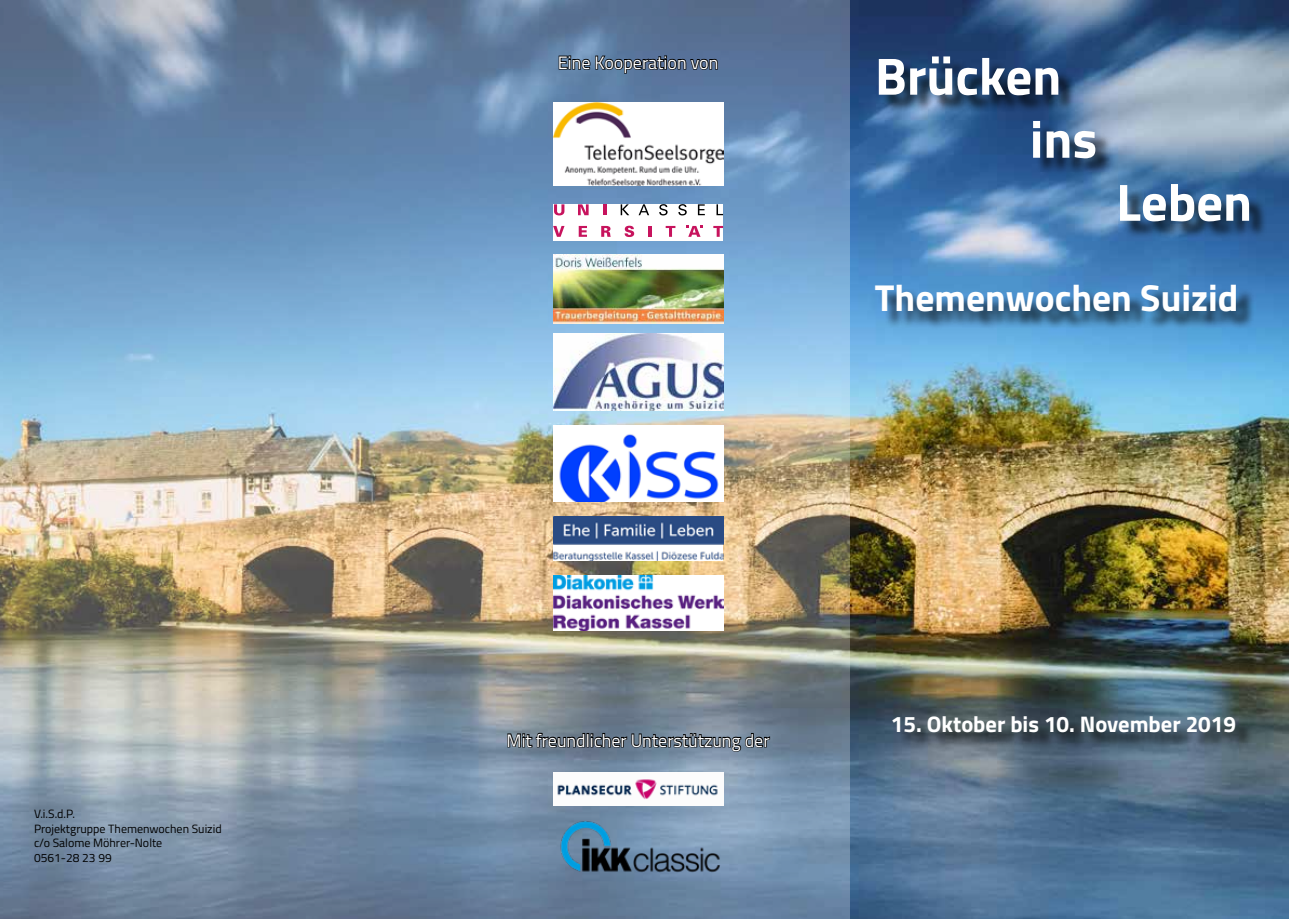
<style>
.page{position:relative;width:1289px;height:919px;background:#fff}
.page>*{position:absolute;margin:0;border:0;box-sizing:border-box;transform-origin:0 0}
.t1{font:700 52.5px/63px "Titillium";color:#fff}
.t2{font:700 37.5px "Titillium";color:#fff}
.t3{font:700 22.5px "Titillium";color:#fff}
.t4{font:18px "Titillium";color:#fff}
.t5{font:12px/14.4px "Titillium";color:#000}
</style>
<div class="page">
<img style="left:0;top:0;width:850px;height:918px">
<img style="left:850px;top:0;width:438px;height:918px">
<div style="left:877px;top:59px;width:390px;height:271px;background:#000;opacity:.75"></div>
<img style="left:553px;top:576px;width:170px;height:54px">
<img style="left:553px;top:516px;width:170px;height:44px">
<img style="left:553px;top:425px;width:170px;height:76px">
<img style="left:553px;top:783px;width:170px;height:22px">
<div style="left:553px;top:204px;width:170px;height:37px;background:#fff"></div>
<svg style="left:620px;top:204px;width:9px;height:11px"></svg>
<svg style="left:638px;top:204px;width:11px;height:11px"></svg>
<svg style="left:659px;top:204px;width:8px;height:11px"></svg>
<svg style="left:678px;top:204px;width:8px;height:11px"></svg>
<svg style="left:698px;top:204px;width:7px;height:11px"></svg>
<svg style="left:716px;top:204px;width:7px;height:11px"></svg>
<svg style="left:553px;top:226px;width:11px;height:11px"></svg>
<svg style="left:578px;top:226px;width:9px;height:11px"></svg>
<svg style="left:601px;top:226px;width:9px;height:11px"></svg>
<svg style="left:624px;top:226px;width:10px;height:11px"></svg>
<svg style="left:648px;top:226px;width:3px;height:11px"></svg>
<svg style="left:665px;top:226px;width:10px;height:11px"></svg>
<svg style="left:713px;top:226px;width:10px;height:11px"></svg>
<svg style="left:554px;top:204px;width:10px;height:11px"></svg>
<svg style="left:578px;top:204px;width:10px;height:11px"></svg>
<svg style="left:603px;top:204px;width:3px;height:11px"></svg>
<svg style="left:686px;top:225px;width:16px;height:12px"></svg>
<img style="left:553px;top:102px;width:170px;height:83px">
<svg style="left:506px;top:732px;width:264px;height:51px;background:#798797"></svg>
<svg style="left:558px;top:55px;width:160px;height:51px;background:#5b738f"></svg>
<img style="left:553px;top:816px;width:170px;height:60px">
<img style="left:553px;top:333px;width:170px;height:77px">
<div style="left:895px;top:719px;width:358px;height:32px;background:#000;opacity:.75"></div>
<img style="left:553px;top:254px;width:170px;height:69px">
<p class="t5" style="left:34px;top:806px;width:189px">V.i.S.d.P.<br>Projektgruppe Themenwochen Suizid c/o Salome Möhrer-Nolte<br>0561-28 23 99</p>
<h3 class="t4" style="left:558px;top:49px;width:162px">Eine Kooperation von</h3>
<h1 class="t1" style="left:1029px;top:42px;width:69px;text-indent:-155px">Brücken ins</h1>
<h1 class="t1" style="left:1116px;top:168px;width:137px">Leben</h1>
<h2 class="t2" style="left:874px;top:269px;width:365px">Themenwochen Suizid</h2>
<h3 class="t4" style="left:506px;top:727px;width:264px">Mit freundlicher Unterstützung der</h3>
<h3 class="t3" style="left:890px;top:706px;width:346px">15. Oktober bis 10. November 2019</h3>
</div>
